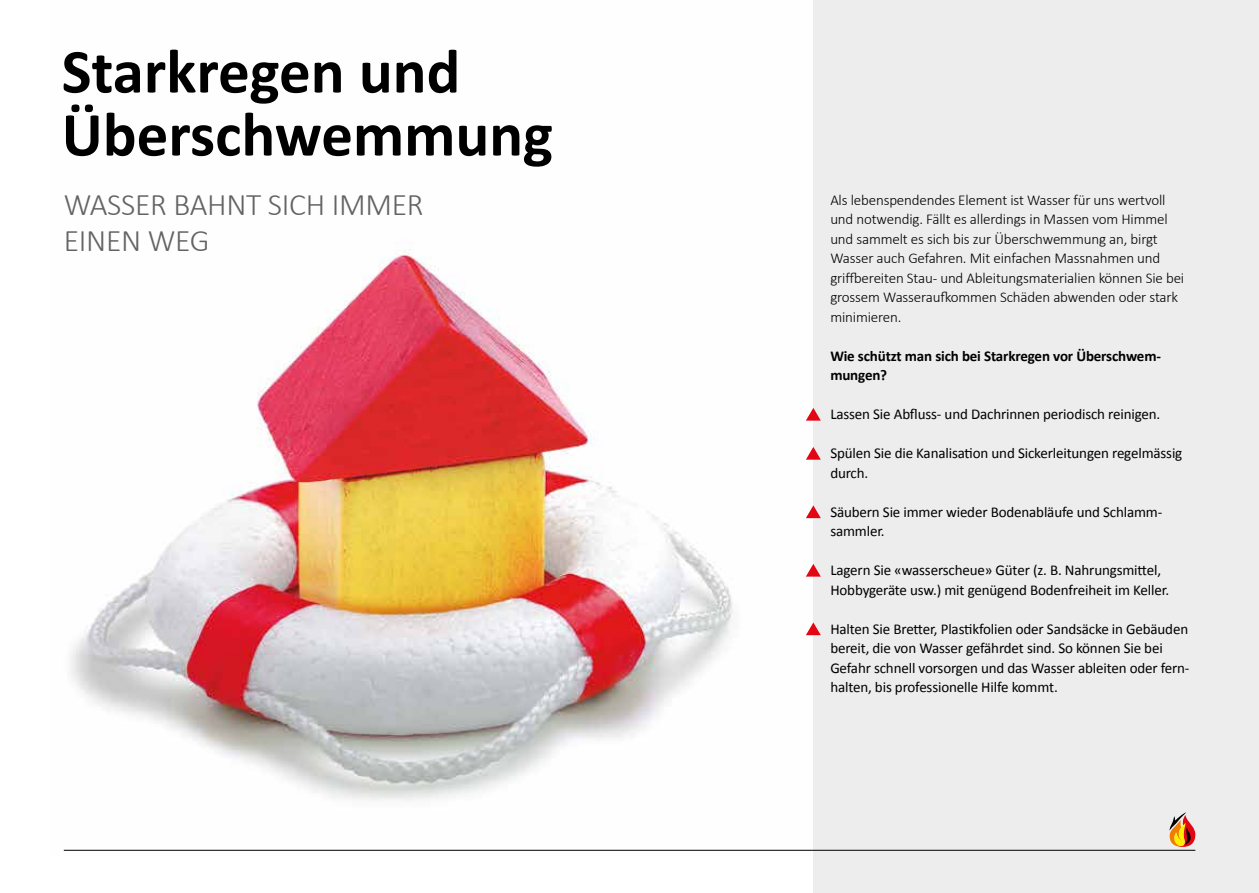
<style>
.page{position:relative;width:1259px;height:893px;background:#fff}
.page>*{position:absolute;margin:0;border:0;box-sizing:border-box;transform-origin:0 0}
.t1{font:700 63px/63px "Calibri";color:#000}
.t2{font:300 31.5px/36px "Calibri";letter-spacing:-.01em;color:#646363}
.t3{font:15px/19.5px "Calibri";letter-spacing:-.01em;color:#000}
.t4{font:300 15px/19.5px "Calibri";letter-spacing:-.01em;color:#000}
.t5{font:700 15px/19.5px "Calibri";letter-spacing:-.01em;color:#000}
</style>
<div class="page">
<img style="left:63px;top:250px;width:750px;height:601px">
<div style="left:813px;top:0;width:446px;height:893px;background:#ededed"></div>
<hr style="left:64px;top:850px;width:1131px;height:1px;background:#000">
<svg style="left:1169px;top:812px;width:26px;height:35px"></svg>
<svg style="left:806px;top:408px;width:15px;height:13px"></svg>
<svg style="left:806px;top:447px;width:15px;height:13px"></svg>
<svg style="left:806px;top:505px;width:15px;height:13px"></svg>
<svg style="left:806px;top:564px;width:15px;height:13px"></svg>
<svg style="left:806px;top:622px;width:15px;height:13px"></svg>
<h1 class="t1" style="left:62px;top:38px;width:493px">Starkregen und<br>Überschwemmung</h1>
<h2 class="t2" style="left:64px;top:187px;width:361px">WASSER BAHNT SICH IMMER<br>EINEN WEG</h2>
<p class="t4" style="left:830px;top:190px;width:355px">Als lebenspendendes Element ist Wasser für uns wertvoll und notwendig. Fällt es allerdings in Massen vom Himmel und sammelt es sich bis zur Überschwemmung an, birgt Wasser auch Gefahren. Mit einfachen Massnahmen und griffbereiten Stau- und Ableitungsmaterialien können Sie bei grossem Wasseraufkommen Schäden abwenden oder stark minimieren.</p>
<p class="t5" style="left:830px;top:346px;width:332px">Wie schützt man sich bei Starkregen vor Überschwem&shy;mungen?</p>
<p class="t3" style="left:830px;top:404px;width:331px">Lassen Sie Abfluss- und Dachrinnen periodisch reinigen.</p>
<p class="t3" style="left:830px;top:443px;width:353px">Spülen Sie die Kanalisation und Sickerleitungen regelmässig durch.</p>
<p class="t3" style="left:830px;top:501px;width:333px">Säubern Sie immer wieder Bodenabläufe und Schlamm&shy;sammler.</p>
<p class="t3" style="left:830px;top:560px;width:340px">Lagern Sie «wasserscheue» Güter (z. B. Nahrungsmittel,<br>Hobbygeräte usw.) mit genügend Bodenfreiheit im Keller.</p>
<p class="t3" style="left:830px;top:618px;width:361px">Halten Sie Bretter, Plastikfolien oder Sandsäcke in Gebäuden bereit, die von Wasser gefährdet sind. So können Sie bei Gefahr schnell vorsorgen und das Wasser ableiten oder fern&shy;halten, bis professionelle Hilfe kommt.</p>
</div>
